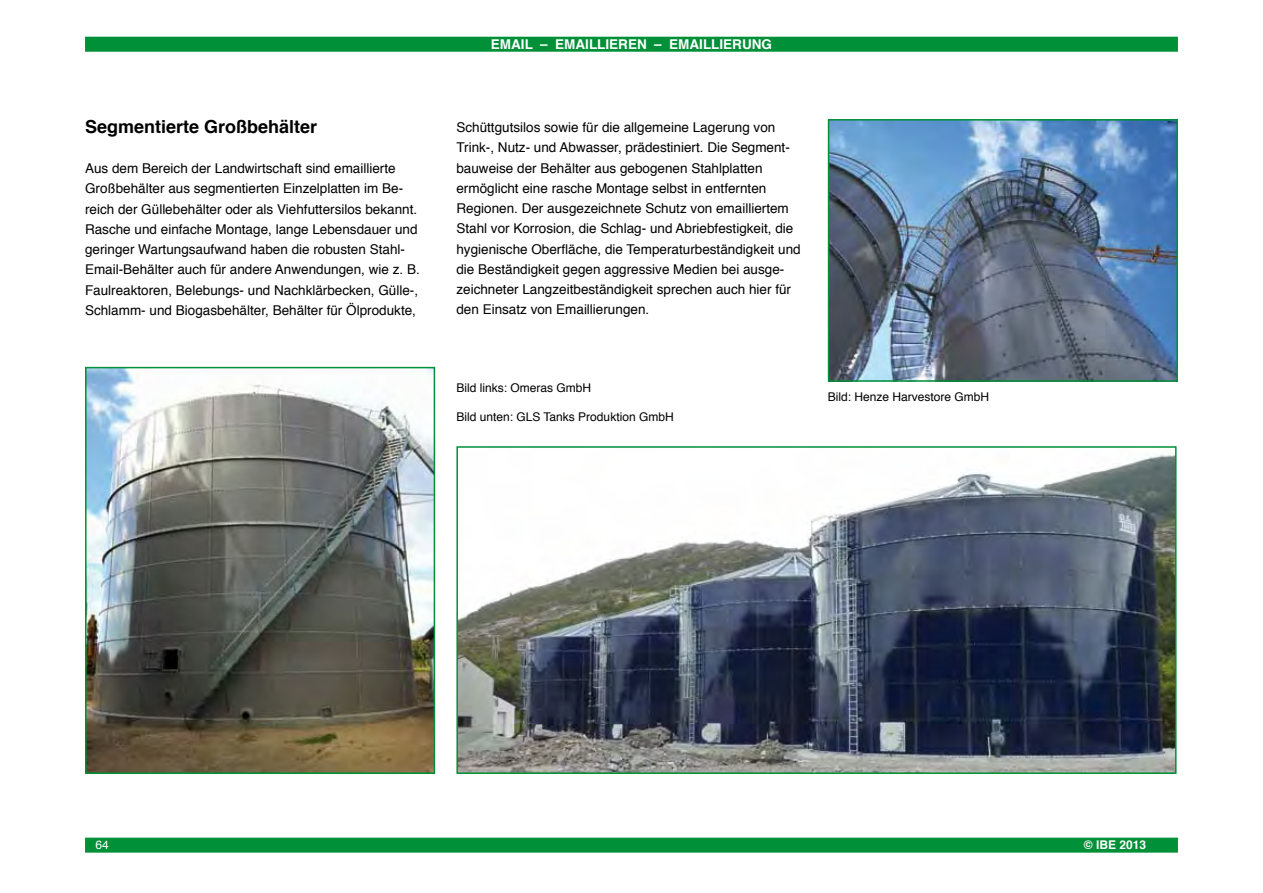
<style>
.page{position:relative;width:1263px;height:893px;background:#fff}
.page>*{position:absolute;margin:0;border:0;box-sizing:border-box;transform-origin:0 0}
.t1{font:700 18px "Helvetica";color:#000}
.t2{font:13.5px/20.2px "Helvetica";color:#000}
.t3{font:700 13.5px "Helvetica";color:#fff}
.t4{font:12px "Helvetica";color:#000}
.t5{font:700 12px "Helvetica";color:#fff}
.t6{font:12px "Helvetica";color:#fff}
</style>
<div class="page">
<div style="left:85px;top:37px;width:1093px;height:15px;background:#009037"></div>
<div style="left:85px;top:838px;width:1093px;height:15px;background:#009037"></div>
<img style="left:459px;top:453px;width:714px;height:318px">
<div style="left:456px;top:446px;width:720px;height:328px;border:2px solid #009037"></div>
<img style="left:88px;top:370px;width:344px;height:401px">
<div style="left:85px;top:367px;width:350px;height:407px;border:2px solid #009037"></div>
<img style="left:831px;top:122px;width:344px;height:257px">
<div style="left:828px;top:119px;width:350px;height:263px;border:2px solid #009037"></div>
<h1 class="t1" style="left:85px;top:112px;width:234px">SEGMENTIERTE GROßBEHÄLTER</h1>
<p class="t2" style="left:85px;top:159px;width:336px">Aus dem Bereich der Landwirtschaft sind emaillierte Großbehälter aus segmentierten Einzelplatten im Be&shy;reich der Güllebehälter oder als Viehfuttersilos bekannt.<br>Rasche und einfache Montage, lange Lebensdauer und geringer Wartungsaufwand haben die robusten Stahl-Email-Behälter auch für andere Anwendungen, wie z. B.<br>Faulreaktoren, Belebungs- und Nachklärbecken, Gülle-, Schlamm- und Biogasbehälter, Behälter für Ölprodukte,</p>
<p class="t3" style="left:491px;top:34px;width:283px">EMAIL – EMAILLIEREN – EMAILLIERUNG</p>
<p class="t2" style="left:456px;top:118px;width:346px">Schüttgutsilos sowie für die allgemeine Lagerung von Trink-, Nutz- und Abwasser, prädestiniert. Die Segment&shy;bauweise der Behälter aus gebogenen Stahlplatten ermöglicht eine rasche Montage selbst in entfernten Regionen. Der ausgezeichnete Schutz von emailliertem Stahl vor Korrosion, die Schlag- und Abriebfestigkeit, die hygienische Oberfläche, die Temperaturbeständigkeit und die Beständigkeit gegen aggressive Medien bei ausge&shy;zeichneter Langzeitbeständigkeit sprechen auch hier für den Einsatz von Emaillierungen.</p>
<p class="t4" style="left:456px;top:378px;width:136px">Bild links: Omeras GmbH</p>
<p class="t4" style="left:456px;top:407px;width:219px">Bild unten: GLS Tanks Produktion GmbH</p>
<p class="t4" style="left:828px;top:387px;width:163px">Bild: Henze Harvestore GmbH</p>
<p class="t6" style="left:96px;top:836px;width:15px">64</p>
<p class="t5" style="left:1084px;top:835px;width:64px">© IBE 2013</p>
</div>
